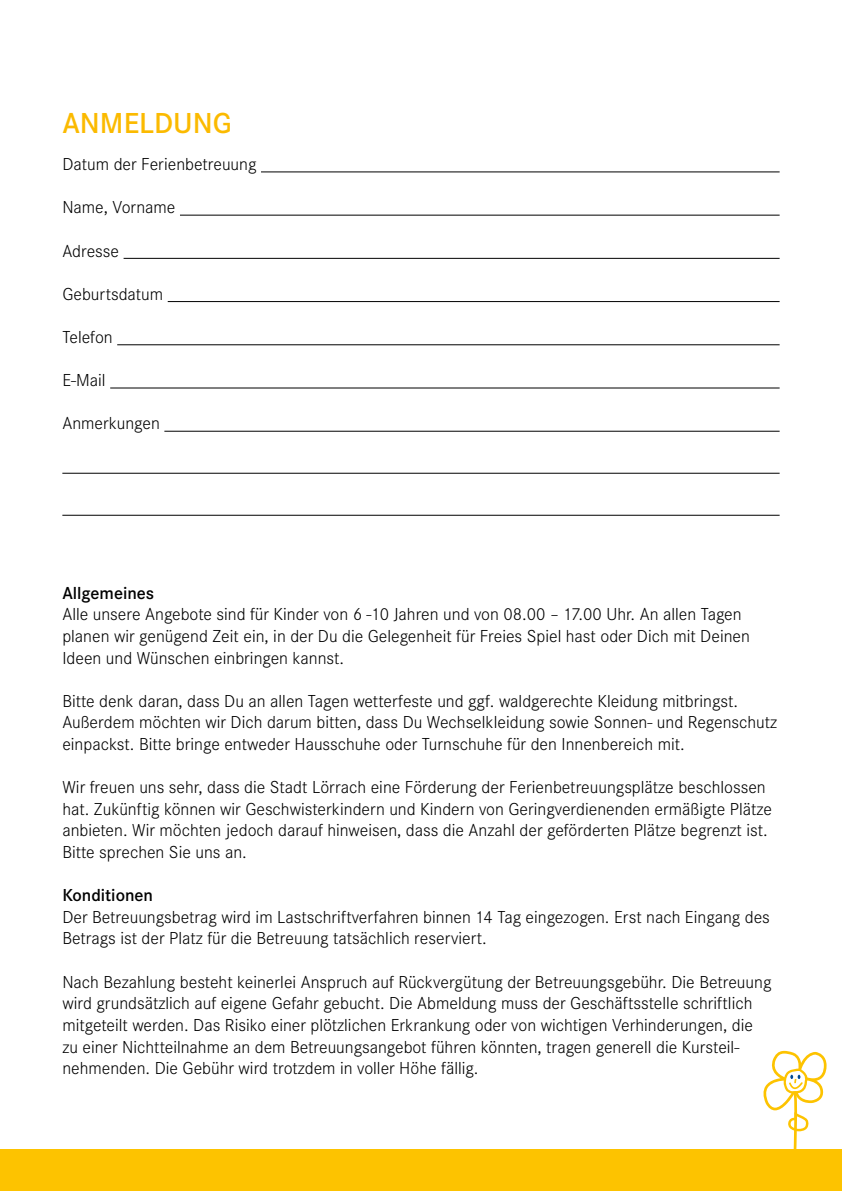
<style>
.page{position:relative;width:842px;height:1191px;background:#fff}
.page>*{position:absolute;margin:0;border:0;box-sizing:border-box;transform-origin:0 0}
.t1{font:600 30px "Corporate S";color:#fbba00}
.t2{font:300 18px/21.6px "Corporate S";color:#000}
.t3{font:600 18px "Corporate S";color:#000}
</style>
<div class="page">
<svg style="left:763px;top:1050px;width:64px;height:99px"></svg>
<hr style="left:261px;top:171px;width:519px;height:1px;background:#000">
<hr style="left:180px;top:215px;width:600px;height:1px;background:#000">
<hr style="left:124px;top:258px;width:656px;height:1px;background:#000">
<hr style="left:168px;top:301px;width:612px;height:1px;background:#000">
<hr style="left:117px;top:344px;width:663px;height:1px;background:#000">
<hr style="left:110px;top:387px;width:670px;height:1px;background:#000">
<hr style="left:164px;top:431px;width:616px;height:1px;background:#000">
<hr style="left:62px;top:473px;width:718px;height:1px;background:#000">
<hr style="left:62px;top:515px;width:718px;height:1px;background:#000">
<div style="left:0;top:1149px;width:842px;height:42px;background:#fdc300"></div>
<h1 class="t1" style="left:62px;top:105px;width:171px">ANMELDUNG</h1>
<p class="t2" style="left:62px;top:154px;width:196px">Datum der Ferienbetreuung</p>
<p class="t2" style="left:62px;top:197px;width:115px">Name, Vorname</p>
<p class="t2" style="left:62px;top:240px;width:58px">Adresse</p>
<p class="t2" style="left:62px;top:283px;width:102px">Geburtsdatum</p>
<p class="t2" style="left:62px;top:326px;width:52px">Telefon</p>
<p class="t2" style="left:62px;top:370px;width:45px">E-Mail</p>
<p class="t2" style="left:62px;top:413px;width:99px">Anmerkungen</p>
<p class="t3" style="left:62px;top:582px;width:93px">Allgemeines</p>
<p class="t2" style="left:62px;top:604px;width:689px">Alle unsere Angebote sind für Kinder von 6 -10 Jahren und von 08.00 – 17.00 Uhr. An allen Tagen planen wir genügend Zeit ein, in der Du die Gelegenheit für Freies Spiel hast oder Dich mit Deinen<br>Ideen und Wünschen einbringen kannst.</p>
<p class="t2" style="left:62px;top:690px;width:716px">Bitte denk daran, dass Du an allen Tagen wetterfeste und ggf. waldgerechte Kleidung mitbringst.<br>Außerdem möchten wir Dich darum bitten, dass Du Wechselkleidung sowie Sonnen- und Regenschutz einpackst. Bitte bringe entweder Hausschuhe oder Turnschuhe für den Innenbereich mit.</p>
<p class="t2" style="left:62px;top:776px;width:711px">Wir freuen uns sehr, dass die Stadt Lörrach eine Förderung der Ferienbetreuungsplätze beschlossen hat. Zukünftig können wir Geschwisterkindern und Kindern von Geringverdienenden ermäßigte Plätze anbieten. Wir möchten jedoch darauf hinweisen, dass die Anzahl der geförderten Plätze begrenzt ist.<br>Bitte sprechen Sie uns an.</p>
<p class="t3" style="left:62px;top:885px;width:92px">Konditionen</p>
<p class="t2" style="left:62px;top:906px;width:709px">Der Betreuungsbetrag wird im Lastschriftverfahren binnen 14 Tag eingezogen. Erst nach Eingang des<br>Betrags ist der Platz für die Betreuung tatsächlich reserviert.</p>
<p class="t2" style="left:62px;top:971px;width:710px">Nach Bezahlung besteht keinerlei Anspruch auf Rückvergütung der Betreuungsgebühr. Die Betreuung wird grundsätzlich auf eigene Gefahr gebucht. Die Abmeldung muss der Geschäftsstelle schriftlich mitgeteilt werden. Das Risiko einer plötzlichen Erkrankung oder von wichtigen Verhinderungen, die zu einer Nichtteilnahme an dem Betreuungsangebot führen könnten, tragen generell die Kursteil&shy;nehmenden. Die Gebühr wird trotzdem in voller Höhe fällig.</p>
</div>
